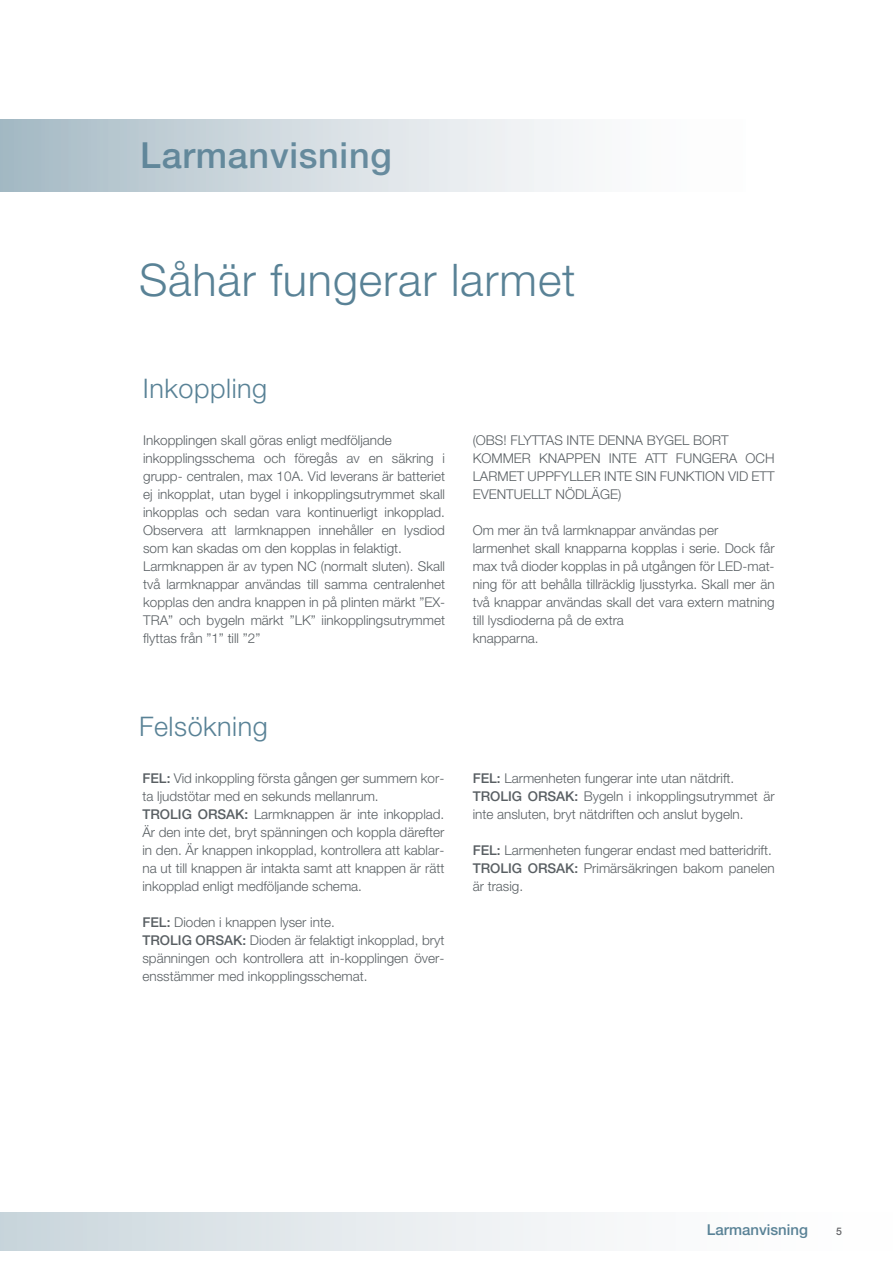
<style>
.page{position:relative;width:893px;height:1263px;background:#fff}
.page>*{position:absolute;margin:0;border:0;box-sizing:border-box;transform-origin:0 0}
.Allmänt_styckeformat{font:300 45px "Helvetica Neue LT Std";letter-spacing:.02em;color:#598296}
.Allmänt_styckeformat-2{font:500 36px "Helvetica Neue LT Std";letter-spacing:.02em;color:#598296}
.Allmänt_styckeformat-3{font:300 27px "Helvetica Neue LT Std";letter-spacing:.02em;color:#598296}
.Allmänt_styckeformat-4{font:500 15px "Helvetica Neue LT Std";color:#598296}
.Allmänt_styckeformat-5{font:300 13.5px/18px "Helvetica Neue LT Std";color:#595f63;text-align:justify}
.Allmänt_styckeformat-6{font:500 10.5px "Helvetica Neue LT Std";color:#656568}
.s1{font-weight:500}
</style>
<div class="page">
<div style="left:0;top:1213px;width:893px;height:38px;background:linear-gradient(to right,#cdd8de,#fff)"></div>
<div style="left:0;top:119px;width:748px;height:72px;background:linear-gradient(to right,#abbdc7,#fff)"></div>
<p class="Allmänt_styckeformat-2" style="left:140px;top:133px;width:253px">Larmanvisning</p>
<p class="Allmänt_styckeformat" style="left:139px;top:252px;width:438px">Såhär fungerar larmet</p>
<p class="Allmänt_styckeformat-3" style="left:143px;top:372px;width:126px">Inkoppling</p>
<p class="Allmänt_styckeformat-5" style="left:143px;top:431px;width:250px">Inkopplingen skall göras enligt medföljande</p>
<p class="Allmänt_styckeformat-5" style="left:143px;top:449px;width:303px">inkopplingsschema och föregås av en säkring i grupp- centralen, max 10A. Vid leverans är batteriet ej inkopplat, utan bygel i inkopplingsutrymmet skall inkopplas och sedan vara kontinuerligt inkopplad.<br>Observera att larmknappen innehåller en lysdiod som kan skadas om den kopplas in felaktigt.</p>
<p class="Allmänt_styckeformat-5" style="left:143px;top:557px;width:303px">Larmknappen är av typen NC (normalt sluten). Skall två larmknappar användas till samma centralenhet kopplas den andra knappen in på plinten märkt ”EX-TRA” och bygeln märkt ”LK” iinkopplingsutrymmet flyttas från ”1” till ”2”</p>
<p class="Allmänt_styckeformat-5" style="left:473px;top:431px;width:258px">(OBS! FLYTTAS INTE DENNA BYGEL BORT</p>
<p class="Allmänt_styckeformat-5" style="left:473px;top:449px;width:303px">KOMMER KNAPPEN INTE ATT FUNGERA OCH LARMET UPPFYLLER INTE SIN FUNKTION VID ETT EVENTUELLT NÖDLÄGE)</p>
<p class="Allmänt_styckeformat-5" style="left:473px;top:521px;width:247px">Om mer än två larmknappar användas per</p>
<p class="Allmänt_styckeformat-5" style="left:473px;top:539px;width:303px">larmenhet skall knapparna kopplas i serie. Dock får max två dioder kopplas in på utgången för LED-mat&shy;ning för att behålla tillräcklig ljusstyrka. Skall mer än två knappar användas skall det vara extern matning till lysdioderna på de extra</p>
<p class="Allmänt_styckeformat-5" style="left:473px;top:629px;width:68px">knapparna.</p>
<p class="Allmänt_styckeformat-3" style="left:139px;top:709px;width:130px">Felsökning</p>
<p class="Allmänt_styckeformat-5" style="left:142px;top:769px;width:303px"><span class="s1">FEL:</span> Vid inkoppling första gången ger summern kor&shy;ta ljudstötar med en sekunds mellanrum.</p>
<p class="Allmänt_styckeformat-5" style="left:142px;top:805px;width:303px"><span class="s1">TROLIG ORSAK:</span> Larmknappen är inte inkopplad.<br>Är den inte det, bryt spänningen och koppla därefter in den. Är knappen inkopplad, kontrollera att kablar&shy;na ut till knappen är intakta samt att knappen är rätt inkopplad enligt medföljande schema.</p>
<p class="Allmänt_styckeformat-5" style="left:142px;top:913px;width:194px"><span class="s1">FEL:</span> Dioden i knappen lyser inte.</p>
<p class="Allmänt_styckeformat-5" style="left:142px;top:931px;width:303px"><span class="s1">TROLIG ORSAK:</span> Dioden är felaktigt inkopplad, bryt spänningen och kontrollera att in-kopplingen över&shy;ensstämmer med inkopplingsschemat.</p>
<p class="Allmänt_styckeformat-5" style="left:473px;top:769px;width:263px"><span class="s1">FEL:</span> Larmenheten fungerar inte utan nätdrift.</p>
<p class="Allmänt_styckeformat-5" style="left:473px;top:787px;width:303px"><span class="s1">TROLIG ORSAK:</span> Bygeln i inkopplingsutrymmet är inte ansluten, bryt nätdriften och anslut bygeln.</p>
<p class="Allmänt_styckeformat-5" style="left:473px;top:841px;width:301px"><span class="s1">FEL:</span> Larmenheten fungerar endast med batteridrift.</p>
<p class="Allmänt_styckeformat-5" style="left:473px;top:859px;width:303px"><span class="s1">TROLIG ORSAK:</span> Primärsäkringen bakom panelen är trasig.</p>
<p class="Allmänt_styckeformat-4" style="left:707px;top:1221px;width:103px">Larmanvisning</p>
<p class="Allmänt_styckeformat-6" style="left:836px;top:1225px;width:7px">5</p>
</div>
